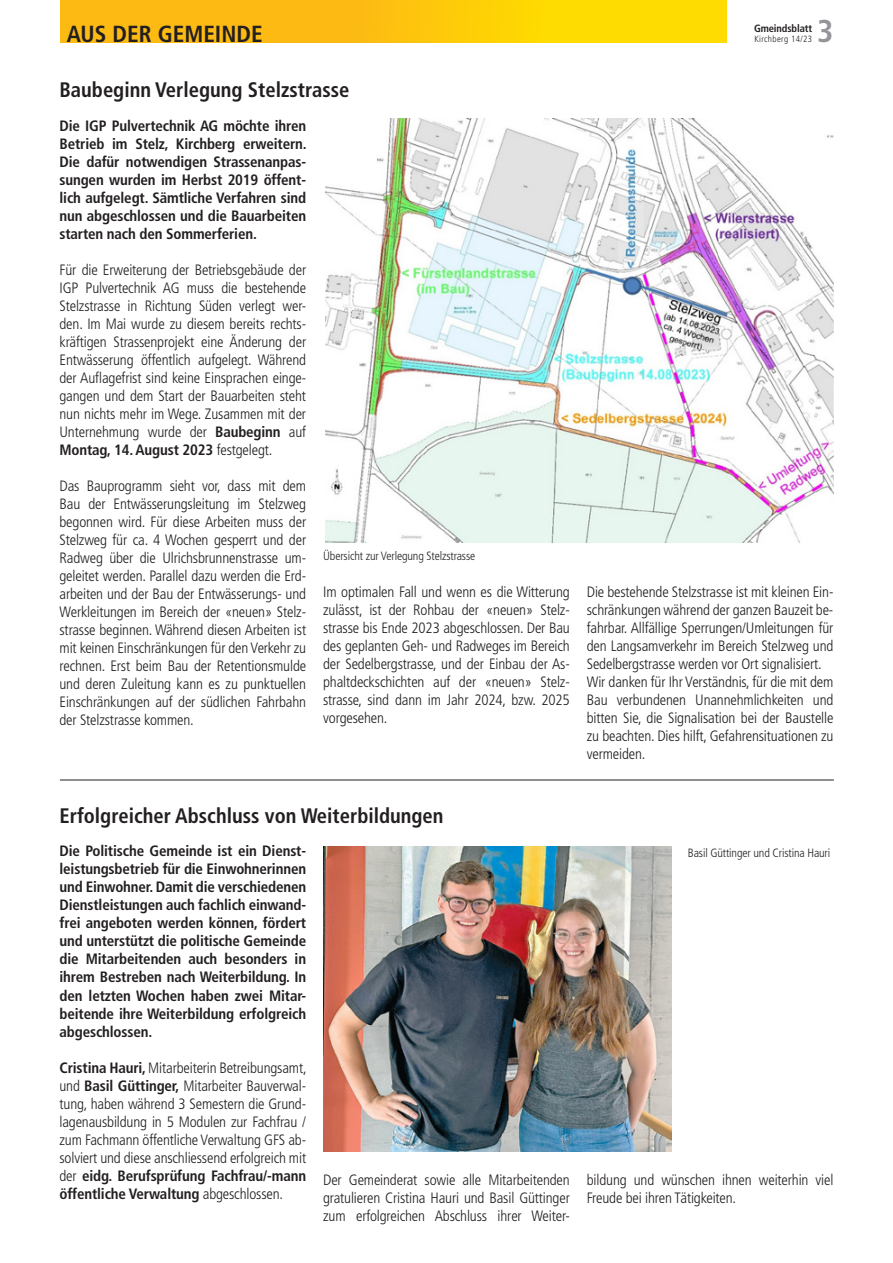
<style>
.page{position:relative;width:893px;height:1263px;background:#fff}
.page>*{position:absolute;margin:0;border:0;box-sizing:border-box;transform-origin:0 0}
.t1{font:700 condensed 31.5px "Frutiger LT Std";color:#939598}
.t2{font:700 condensed 23.25px "Frutiger LT Std";color:#231f20}
.t3{font:700 condensed 21px "Frutiger LT Std";color:#231f20}
.t4{font:300 condensed 15px/18px "Frutiger LT Std";letter-spacing:-.01em;color:#231f20;text-align:justify}
.t5{font:700 condensed 15px/18px "Frutiger LT Std";letter-spacing:-.01em;color:#231f20;text-align:justify}
.t6{font:300 condensed 12px "Frutiger LT Std";letter-spacing:-.01em;color:#231f20}
.t7{font:700 condensed 10.5px "Frutiger LT Std";letter-spacing:-.01em;color:#231f20}
.t8{font:300 condensed 9px "Frutiger LT Std";letter-spacing:.04em;color:#231f20}
.s1{font-weight:700}
</style>
<div class="page">
<img style="left:326px;top:119px;width:507px;height:424px">
<div style="left:61px;top:0;width:666px;height:42px;background:linear-gradient(to right,#fbb018,#ffe000)"></div>
<hr style="left:60px;top:780px;width:774px;height:1px;background:#231f20">
<img style="left:323px;top:846px;width:349px;height:306px">
<h1 class="t1" style="left:817px;top:13px;width:18px">3</h1>
<p class="t7" style="left:754px;top:22px;width:60px">Gmeindsblatt</p>
<h2 class="t2" style="left:67px;top:21px;width:197px">AUS DER GEMEINDE</h2>
<p class="t8" style="left:754px;top:34px;width:59px">Kirchberg 14/23</p>
<h3 class="t3" style="left:60px;top:77px;width:291px">Baubeginn Verlegung Stelzstrasse</h3>
<p class="t5" style="left:60px;top:117px;width:249px">Die IGP Pulvertechnik AG möchte ihren Betrieb im Stelz, Kirchberg erweitern.<br>Die dafür notwendigen Strassenanpas&shy;sungen wurden im Herbst 2019 öffent&shy;lich aufgelegt. Sämtliche Verfahren sind nun abgeschlossen und die Bauarbeiten starten nach den Sommerferien.</p>
<p class="t4" style="left:60px;top:261px;width:248px">Für die Erweiterung der Betriebsgebäude der IGP Pulvertechnik AG muss die bestehende Stelzstrasse in Richtung Süden verlegt wer&shy;den. Im Mai wurde zu diesem bereits rechts&shy;kräftigen Strassenprojekt eine Änderung der Entwässerung öffentlich aufgelegt. Während der Auflagefrist sind keine Einsprachen einge&shy;gangen und dem Start der Bauarbeiten steht nun nichts mehr im Wege. Zusammen mit der Unternehmung wurde der <span class="s1">Baubeginn</span> auf <span class="s1">Montag, 14. August 2023</span> festgelegt.</p>
<p class="t4" style="left:60px;top:477px;width:248px">Das Bauprogramm sieht vor, dass mit dem Bau der Entwässerungsleitung im Stelzweg begonnen wird. Für diese Arbeiten muss der Stelzweg für ca. 4 Wochen gesperrt und der Radweg über die Ulrichsbrunnenstrasse um&shy;geleitet werden. Parallel dazu werden die Erd&shy;arbeiten und der Bau der Entwässerungs- und Werkleitungen im Bereich der «neuen» Stelz&shy;strasse beginnen. Während diesen Arbeiten ist mit keinen Einschränkungen für den Verkehr zu rechnen. Erst beim Bau der Retentionsmulde und deren Zuleitung kann es zu punktuellen Einschränkungen auf der südlichen Fahrbahn der Stelzstrasse kommen.</p>
<p class="t6" style="left:323px;top:549px;width:154px">Übersicht zur Verlegung Stelzstrasse</p>
<p class="t4" style="left:323px;top:583px;width:248px">Im optimalen Fall und wenn es die Witterung zulässt, ist der Rohbau der «neuen» Stelz&shy;strasse bis Ende 2023 abgeschlossen. Der Bau des geplanten Geh- und Radweges im Bereich der Sedelbergstrasse, und der Einbau der As&shy;phaltdeckschichten auf der «neuen» Stelz&shy;strasse, sind dann im Jahr 2024, bzw. 2025 vorgesehen.</p>
<p class="t4" style="left:587px;top:583px;width:248px;text-align:left">Die bestehende Stelzstrasse ist mit kleinen Ein&shy;schränkungen während der ganzen Bauzeit be&shy;fahrbar. Allfällige Sperrungen/Umleitungen für den Langsamverkehr im Bereich Stelzweg und Sedelbergstrasse werden vor Ort signalisiert.<br>Wir danken für Ihr Verständnis, für die mit dem Bau verbundenen Unannehmlichkeiten und bitten Sie, die Signalisation bei der Baustelle zu beachten. Dies hilft, Gefahrensituationen zu vermeiden.</p>
<h3 class="t3" style="left:60px;top:803px;width:385px">Erfolgreicher Abschluss von Weiterbildungen</h3>
<p class="t5" style="left:60px;top:842px;width:248px">Die Politische Gemeinde ist ein Dienst&shy;leistungsbetrieb für die Einwohnerinnen und Einwohner. Damit die verschiedenen Dienstleistungen auch fachlich einwand&shy;frei angeboten werden können, fördert und unterstützt die politische Gemeinde die Mitarbeitenden auch besonders in ihrem Bestreben nach Weiterbildung. In den letzten Wochen haben zwei Mitar&shy;beitende ihre Weiterbildung erfolgreich abgeschlossen.</p>
<p class="t4" style="left:60px;top:1058px;width:249px"><span class="s1">Cristina Hauri,</span> Mitarbeiterin Betreibungsamt, und <span class="s1">Basil Güttinger,</span> Mitarbeiter Bauverwal&shy;tung, haben während 3 Semestern die Grund&shy;lagenausbildung in 5 Modulen zur Fachfrau / zum Fachmann öffentliche Verwaltung GFS ab&shy;solviert und diese anschliessend erfolgreich mit der <span class="s1">eidg. Berufsprüfung Fachfrau/-mann öffentliche Verwaltung</span> abgeschlossen.</p>
<p class="t4" style="left:323px;top:1171px;width:248px">Der Gemeinderat sowie alle Mitarbeitenden gratulieren Cristina Hauri und Basil Güttinger zum erfolgreichen Abschluss ihrer Weiter-</p>
<p class="t6" style="left:688px;top:846px;width:144px">Basil Güttinger und Cristina Hauri</p>
<p class="t4" style="left:587px;top:1171px;width:248px">bildung und wünschen ihnen weiterhin viel<br>Freude bei ihren Tätigkeiten.</p>
</div>
